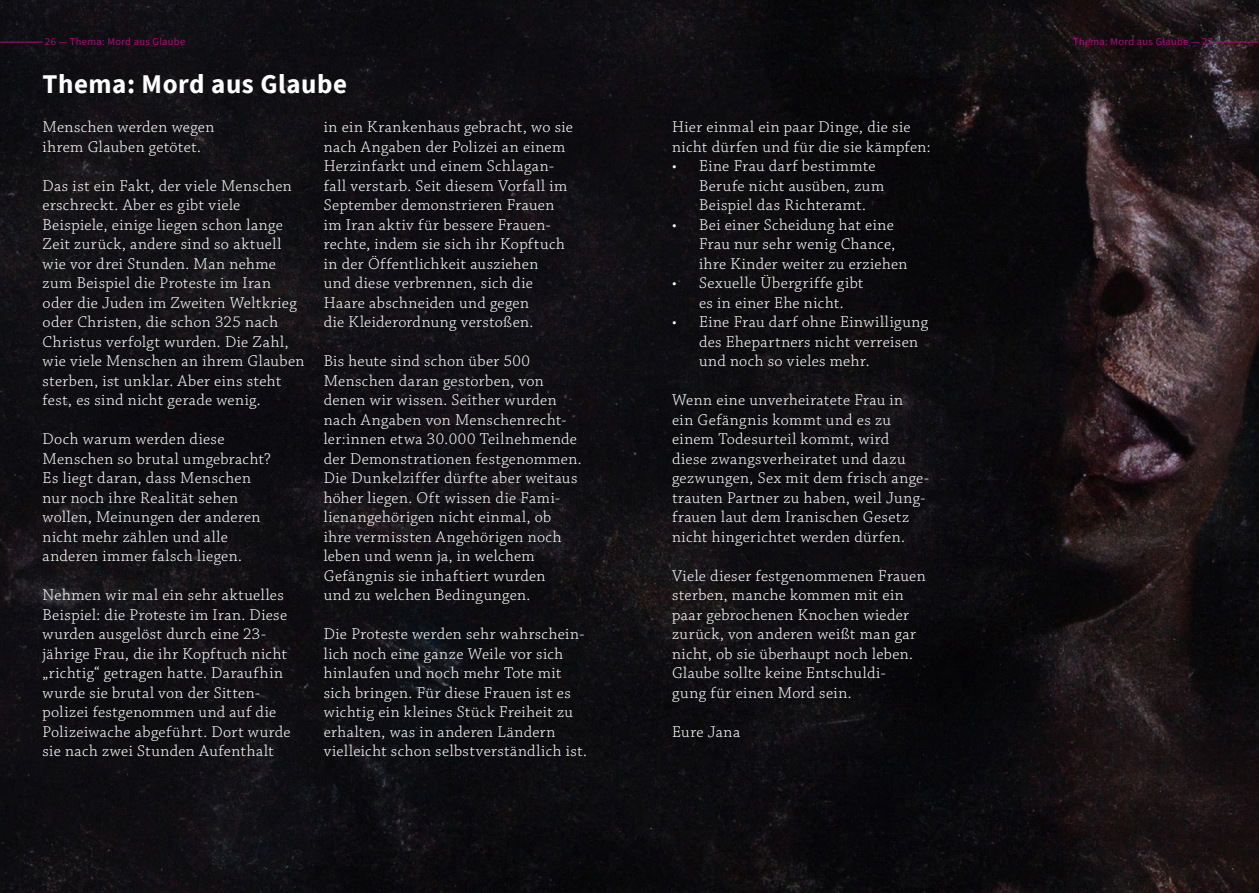
<style>
.page{position:relative;width:1259px;height:893px;background:#fff}
.page>*{position:absolute;margin:0;border:0;box-sizing:border-box;transform-origin:0 0}
.Headline{font:700 27px "Source Sans Pro";letter-spacing:.02em;color:#fff}
.MainTextBasic{font:300 16.5px/19.5px "Chaparral Pro";letter-spacing:.025em;color:#fff}
.t1{font:10.5px "Source Sans Pro";letter-spacing:.03em;color:#af0a7f}
</style>
<div class="page">
<img style="left:0;top:0;width:1259px;height:893px">
<hr style="left:0;top:42px;width:43px;height:1px;background:#af0a7f">
<hr style="left:1216px;top:42px;width:43px;height:1px;background:#af0a7f">
<p class="t1" style="left:45px;top:35px;width:141px">26 — Thema: Mord aus Glaube</p>
<p class="t1" style="left:1073px;top:35px;width:141px">Thema: Mord aus Glaube — 27</p>
<p class="Headline" style="left:43px;top:66px;width:306px">Thema: Mord aus Glaube</p>
<p class="MainTextBasic" style="left:43px;top:118px;width:173px">Menschen werden wegen ihrem Glauben getötet.</p>
<p class="MainTextBasic" style="left:43px;top:176px;width:263px">Das ist ein Fakt, der viele Menschen erschreckt. Aber es gibt viele Beispiele, einige liegen schon lange Zeit zurück, andere sind so aktuell wie vor drei Stunden. Man nehme zum Beispiel die Proteste im Iran oder die Juden im Zweiten Weltkrieg oder Christen, die schon 325 nach Christus verfolgt wurden. Die Zahl, wie viele Menschen an ihrem Glauben sterben, ist unklar. Aber eins steht fest, es sind nicht gerade wenig.</p>
<p class="MainTextBasic" style="left:43px;top:430px;width:230px">Doch warum werden diese<br>Menschen so brutal umgebracht?</p>
<p class="MainTextBasic" style="left:43px;top:469px;width:220px">Es liegt daran, dass Menschen nur noch ihre Realität sehen wollen, Meinungen der anderen nicht mehr zählen und alle anderen immer falsch liegen.</p>
<p class="MainTextBasic" style="left:43px;top:586px;width:250px">Nehmen wir mal ein sehr aktuelles Beispiel: die Proteste im Iran. Diese wurden ausgelöst durch eine 23- jährige Frau, die ihr Kopftuch nicht „richtig“ getragen hatte. Daraufhin wurde sie brutal von der Sitten&shy;polizei festgenommen und auf die Polizeiwache abgeführt. Dort wurde sie nach zwei Stunden Aufenthalt</p>
<p class="MainTextBasic" style="left:324px;top:118px;width:251px">in ein Krankenhaus gebracht, wo sie nach Angaben der Polizei an einem Herzinfarkt und einem Schlagan&shy;fall verstarb. Seit diesem Vorfall im September demonstrieren Frauen im Iran aktiv für bessere Frauen&shy;rechte, indem sie sich ihr Kopftuch in der Öffentlichkeit ausziehen<br>und diese verbrennen, sich die Haare abschneiden und gegen<br>die Kleiderordnung verstoßen.</p>
<p class="MainTextBasic" style="left:324px;top:352px;width:259px">Bis heute sind schon über 500<br>Menschen daran gestorben, von denen wir wissen. Seither wurden nach Angaben von Menschenrecht&shy;ler:innen etwa 30.000 Teilnehmende der Demonstrationen festgenommen.<br>Die Dunkelziffer dürfte aber weitaus höher liegen. Oft wissen die Fami&shy;lienangehörigen nicht einmal, ob ihre vermissten Angehörigen noch leben und wenn ja, in welchem<br>Gefängnis sie inhaftiert wurden<br>und zu welchen Bedingungen.</p>
<p class="MainTextBasic" style="left:324px;top:625px;width:265px">Die Proteste werden sehr wahrschein&shy;lich noch eine ganze Weile vor sich hinlaufen und noch mehr Tote mit sich bringen. Für diese Frauen ist es wichtig ein kleines Stück Freiheit zu erhalten, was in anderen Ländern vielleicht schon selbstverständlich ist.</p>
<p class="MainTextBasic" style="left:672px;top:118px;width:260px">Hier einmal ein paar Dinge, die sie nicht dürfen und für die sie kämpfen:</p>
<p class="MainTextBasic" style="left:699px;top:157px;width:187px;text-indent:-27px">• Eine Frau darf bestimmte<br>Berufe nicht ausüben, zum<br>Beispiel das Richteramt.</p>
<p class="MainTextBasic" style="left:699px;top:215px;width:210px;text-indent:-27px">• Bei einer Scheidung hat eine<br>Frau nur sehr wenig Chance, ihre Kinder weiter zu erziehen</p>
<p class="MainTextBasic" style="left:672px;top:274px;width:193px;text-align:center">• Sexuelle Übergriffe gibt es in einer Ehe nicht.</p>
<p class="MainTextBasic" style="left:699px;top:313px;width:231px;text-indent:-27px">• Eine Frau darf ohne Einwilligung des Ehepartners nicht verreisen und noch so vieles mehr.</p>
<p class="MainTextBasic" style="left:672px;top:391px;width:258px">Wenn eine unverheiratete Frau in<br>ein Gefängnis kommt und es zu einem Todesurteil kommt, wird<br>diese zwangsverheiratet und dazu gezwungen, Sex mit dem frisch ange&shy;trauten Partner zu haben, weil Jung&shy;frauen laut dem Iranischen Gesetz nicht hingerichtet werden dürfen.</p>
<p class="MainTextBasic" style="left:672px;top:566px;width:255px">Viele dieser festgenommenen Frauen sterben, manche kommen mit ein paar gebrochenen Knochen wieder zurück, von anderen weißt man gar nicht, ob sie überhaupt noch leben.</p>
<p class="MainTextBasic" style="left:672px;top:664px;width:215px">Glaube sollte keine Entschuldi&shy;gung für einen Mord sein.</p>
<p class="MainTextBasic" style="left:672px;top:722px;width:70px">Eure Jana</p>
</div>
